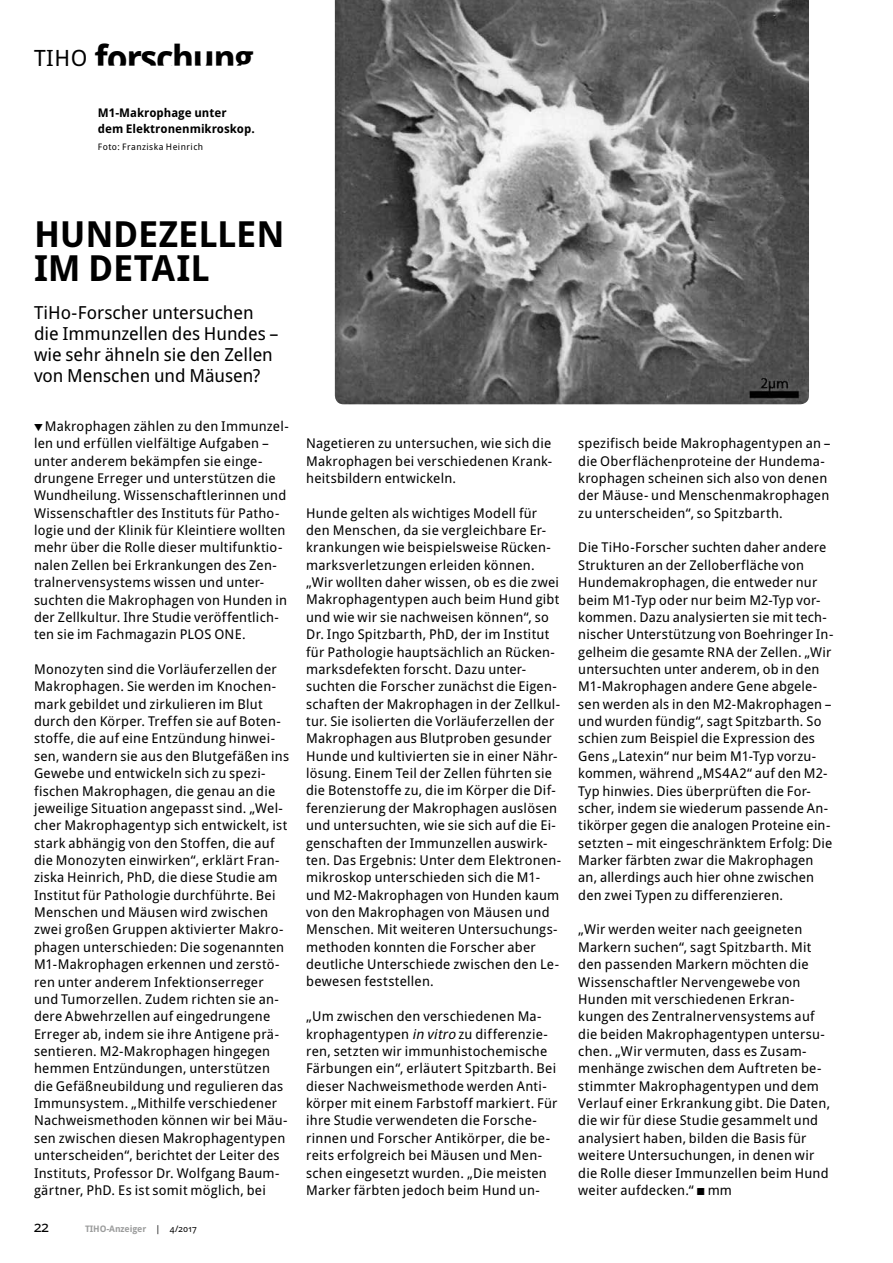
<style>
.page{position:relative;width:893px;height:1263px;background:#fff}
.page>*{position:absolute;margin:0;border:0;box-sizing:border-box;transform-origin:0 0}
.t1{font:700 36px/34.5px "Droid Sans Pro";letter-spacing:-.01em;color:#000}
.t2{font:700 36px "Droid Sans Pro";letter-spacing:-.05em;color:#000}
.t3{font:18px/21px "Droid Sans Pro";color:#000}
.t4{font:15px "Droid Sans Pro";color:#000}
.t5{font:13.5px/17.4px "Droid Sans Pro";letter-spacing:.015em;color:#000}
.t6{font:700 12px/16.5px "Droid Sans Pro";color:#000}
.t7{font:9px "Droid Sans Pro";letter-spacing:.05em;color:#000}
.t8{font:700 9px "Droid Sans Pro";letter-spacing:-.01em;color:#9c9d9d}
.s1{font-weight:400;font-size:22.5px}
.s2{font-weight:400;color:#000}
.s3{font-style:italic}
</style>
<div class="page">
<img style="left:335px;top:0;width:474px;height:404px">
<p class="t2" style="left:34px;top:33px;width:222px"><span class="s1">TIHO</span> forschung</p>
<p class="t6" style="left:98px;top:104px;width:159px">M1-Makrophage unter dem Elektronenmikroskop.</p>
<p class="t7" style="left:98px;top:140px;width:107px">Foto: Franziska Heinrich</p>
<p class="t1" style="left:34px;top:215px;width:252px">HUNDEZELLEN<br>IM DETAIL</p>
<p class="t3" style="left:34px;top:302px;width:246px">TiHo-Forscher untersuchen die Immunzellen des Hundes – wie sehr ähneln sie den Zellen von Menschen und Mäusen?</p>
<p class="t5" style="left:34px;top:417px;width:256px;text-indent:11px">Makrophagen zählen zu den Immunzel&shy;len und erfüllen vielfältige Aufgaben – unter anderem bekämpfen sie einge&shy;drungene Erreger und unterstützen die Wundheilung. Wissenschaftlerinnen und Wissenschaftler des Instituts für Patho&shy;logie und der Klinik für Kleintiere wollten mehr über die Rolle dieser multifunktio&shy;nalen Zellen bei Erkrankungen des Zen&shy;tralnervensystems wissen und unter&shy;suchten die Makrophagen von Hunden in der Zellkultur. Ihre Studie veröffentlich&shy;ten sie im Fachmagazin PLOS ONE.</p>
<p class="t5" style="left:34px;top:660px;width:257px">Monozyten sind die Vorläuferzellen der Makrophagen. Sie werden im Knochen&shy;mark gebildet und zirkulieren im Blut durch den Körper. Treffen sie auf Boten&shy;stoffe, die auf eine Entzündung hinwei&shy;sen, wandern sie aus den Blutgefäßen ins Gewebe und entwickeln sich zu spezi&shy;fischen Makrophagen, die genau an die jeweilige Situation angepasst sind. „Wel&shy;cher Makrophagentyp sich entwickelt, ist stark abhängig von den Stoffen, die auf die Monozyten einwirken“, erklärt Fran&shy;ziska Heinrich, PhD, die diese Studie am Institut für Pathologie durchführte. Bei Menschen und Mäusen wird zwischen zwei großen Gruppen aktivierter Makro&shy;phagen unterschieden: Die sogenannten M1-Makrophagen erkennen und zerstö&shy;ren unter anderem Infektionserreger und Tumorzellen. Zudem richten sie an&shy;dere Abwehrzellen auf eingedrungene Erreger ab, indem sie ihre Antigene prä&shy;sentieren. M2-Makrophagen hingegen hemmen Entzündungen, unterstützen die Gefäßneubildung und regulieren das Immunsystem. „Mithilfe verschiedener Nachweismethoden können wir bei Mäu&shy;sen zwischen diesen Makrophagentypen unterscheiden“, berichtet der Leiter des Instituts, Professor Dr. Wolfgang Baum&shy;gärtner, PhD. Es ist somit möglich, bei</p>
<p class="t4" style="left:34px;top:1216px;width:16px">22</p>
<p class="t8" style="left:85px;top:1222px;width:113px">TIHO-Anzeiger <span class="s2">| 4/2017</span></p>
<p class="t5" style="left:306px;top:434px;width:248px;text-align:justify">Nagetieren zu untersuchen, wie sich die Makrophagen bei verschiedenen Krank&shy;heitsbildern entwickeln.</p>
<p class="t5" style="left:306px;top:504px;width:257px">Hunde gelten als wichtiges Modell für den Menschen, da sie vergleichbare Er&shy;krankungen wie beispielsweise Rücken&shy;marksverletzungen erleiden können. „Wir wollten daher wissen, ob es die zwei Makrophagentypen auch beim Hund gibt und wie wir sie nachweisen können“, so Dr. Ingo Spitzbarth, PhD, der im Institut für Pathologie hauptsächlich an Rücken&shy;marksdefekten forscht. Dazu unter&shy;suchten die Forscher zunächst die Eigen&shy;schaften der Makrophagen in der Zellkul&shy;tur. Sie isolierten die Vorläuferzellen der Makrophagen aus Blutproben gesunder Hunde und kultivierten sie in einer Nähr&shy;lösung. Einem Teil der Zellen führten sie die Botenstoffe zu, die im Körper die Dif&shy;ferenzierung der Makrophagen auslösen und untersuchten, wie sie sich auf die Ei&shy;genschaften der Immunzellen auswirk&shy;ten. Das Ergebnis: Unter dem Elektronen&shy;mikroskop unterschieden sich die M1- und M2-Makrophagen von Hunden kaum von den Makrophagen von Mäusen und Menschen. Mit weiteren Untersuchungs&shy;methoden konnten die Forscher aber deutliche Unterschiede zwischen den Le&shy;bewesen feststellen.</p>
<p class="t5" style="left:306px;top:1007px;width:253px">„Um zwischen den verschiedenen Ma&shy;krophagentypen <span class="s3">in vitro</span> zu differenzie&shy;ren, setzten wir immunhistochemische Färbungen ein“, erläutert Spitzbarth. Bei dieser Nachweismethode werden Anti&shy;körper mit einem Farbstoff markiert. Für ihre Studie verwendeten die Forsche&shy;rinnen und Forscher Antikörper, die be&shy;reits erfolgreich bei Mäusen und Men&shy;schen eingesetzt wurden. „Die meisten Marker färbten jedoch beim Hund un-</p>
<p class="t5" style="left:578px;top:434px;width:254px">spezifisch beide Makrophagentypen an – die Oberflächenproteine der Hundema&shy;krophagen scheinen sich also von denen der Mäuse- und Menschenmakrophagen zu unterscheiden“, so Spitzbarth.</p>
<p class="t5" style="left:578px;top:538px;width:257px">Die TiHo-Forscher suchten daher andere Strukturen an der Zelloberfläche von Hundemakrophagen, die entweder nur beim M1-Typ oder nur beim M2-Typ vor&shy;kommen. Dazu analysierten sie mit tech&shy;nischer Unterstützung von Boehringer In&shy;gelheim die gesamte RNA der Zellen. „Wir untersuchten unter anderem, ob in den M1-Makrophagen andere Gene abgele&shy;sen werden als in den M2-Makrophagen – und wurden fündig“, sagt Spitzbarth. So schien zum Beispiel die Expression des Gens „Latexin“ nur beim M1-Typ vorzu&shy;kommen, während „MS4A2“ auf den M2- Typ hinwies. Dies überprüften die For&shy;scher, indem sie wiederum passende An&shy;tikörper gegen die analogen Proteine ein&shy;setzten – mit eingeschränktem Erfolg: Die Marker färbten zwar die Makrophagen an, allerdings auch hier ohne zwischen den zwei Typen zu differenzieren.</p>
<p class="t5" style="left:578px;top:920px;width:253px">„Wir werden weiter nach geeigneten Markern suchen“, sagt Spitzbarth. Mit den passenden Markern möchten die Wissenschaftler Nervengewebe von Hunden mit verschiedenen Erkran&shy;kungen des Zentralnervensystems auf die beiden Makrophagentypen untersu&shy;chen. „Wir vermuten, dass es Zusam&shy;menhänge zwischen dem Auftreten be&shy;stimmter Makrophagentypen und dem Verlauf einer Erkrankung gibt. Die Daten, die wir für diese Studie gesammelt und analysiert haben, bilden die Basis für weitere Untersuchungen, in denen wir die Rolle dieser Immunzellen beim Hund weiter aufdecken.“ mm</p>
</div>
